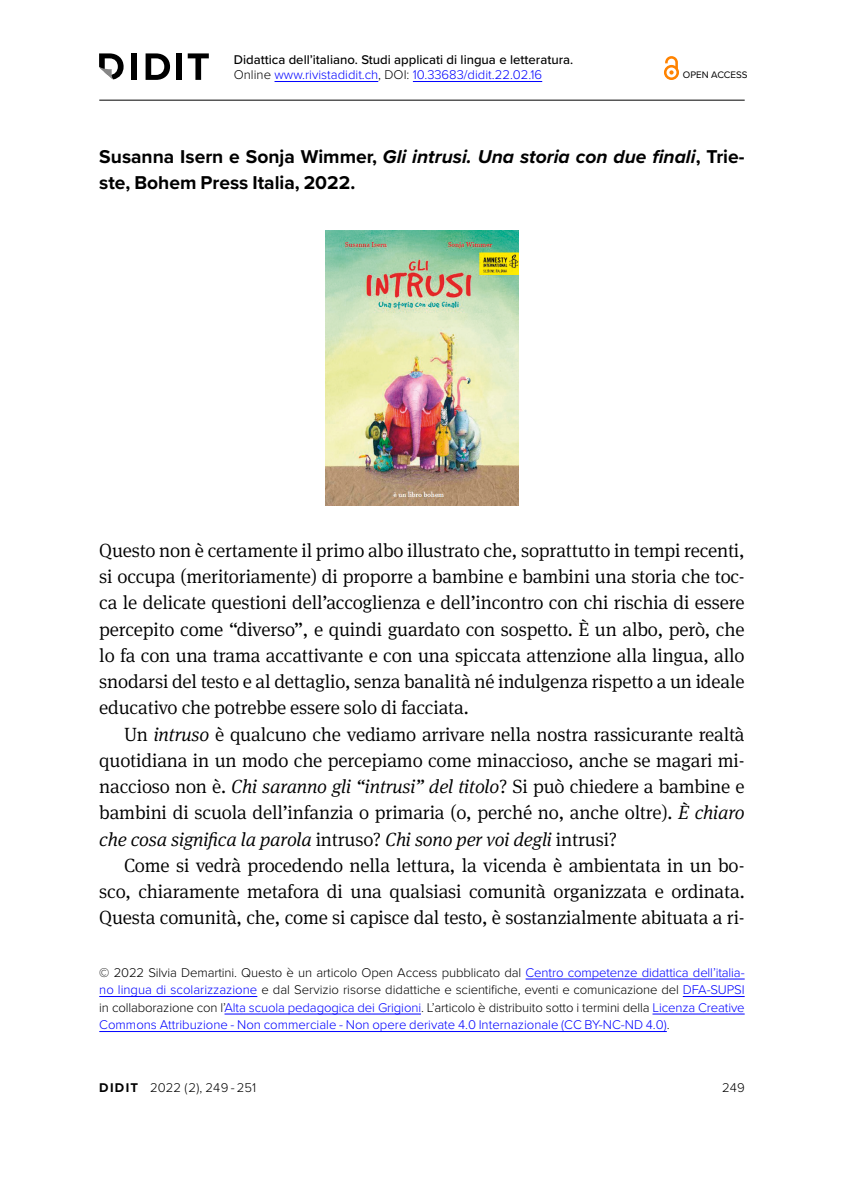
<style>
.page{position:relative;width:844px;height:1191px;background:#fff}
.page>*{position:absolute;margin:0;border:0;box-sizing:border-box;transform-origin:0 0}
.t1{font:300 19.25px/26.2px "Meta Serif OT";letter-spacing:-.01em;color:#000;text-align:justify}
.t2{font:700 19.25px/26.2px "Proxima Nova";color:#000}
.t3{font:300 13.12px/17.5px "Proxima Nova";color:#00f;text-align:justify}
.t4{font:500 13.12px/15.8px "Proxima Nova";color:#000}
.t5{font:300 13.12px "Proxima Nova";color:#000}
.t6{font:9.8px "Proxima Nova";color:#000}
.s1{font-weight:300}
.s2{font-weight:300;color:#00f}
.s3{font-style:italic}
.s4{color:#000}
.s5{font-weight:700}
</style>
<div class="page">
<hr style="left:525px;top:978px;width:219px;height:1px;background:#00f">
<hr style="left:99px;top:996px;width:158px;height:1px;background:#00f">
<hr style="left:682px;top:996px;width:62px;height:1px;background:#00f">
<hr style="left:224px;top:1013px;width:197px;height:1px;background:#00f">
<hr style="left:652px;top:1013px;width:92px;height:1px;background:#00f">
<hr style="left:99px;top:1031px;width:567px;height:1px;background:#00f">
<hr style="left:99px;top:100px;width:645px;height:1px;background:#000">
<img style="left:326px;top:230px;width:192px;height:275px">
<div style="left:663px;top:65px;width:15px;height:15px;border:3px solid #ff8300;border-radius:50%"></div>
<svg style="left:663px;top:56px;width:16px;height:19px"></svg>
<hr style="left:274px;top:81px;width:104px;height:1px;background:#00f">
<hr style="left:413px;top:81px;width:129px;height:1px;background:#00f">
<div style="left:131px;top:53px;width:6px;height:27px;background:#000"></div>
<svg style="left:145px;top:53px;width:25px;height:27px"></svg>
<div style="left:176px;top:53px;width:6px;height:27px;background:#000"></div>
<svg style="left:188px;top:53px;width:21px;height:27px"></svg>
<svg style="left:99px;top:53px;width:24px;height:26px"></svg>
<p class="t4" style="left:234px;top:51px;width:341px">Didattica dell’italiano. Studi applicati di lingua e letteratura.<br><span class="s1">Online</span> <span class="s2">www.rivistadidit.ch</span><span class="s1">, DOI:</span> <span class="s2">10.33683/didit.22.02.16</span></p>
<p class="t6" style="left:682px;top:68px;width:66px">OPEN ACCESS</p>
<p class="t2" style="left:99px;top:143px;width:646px">Susanna Isern e Sonja Wimmer, <span class="s3">Gli intrusi. Una storia con due finali</span>, Trie&shy;ste, Bohem Press Italia, 2022.</p>
<p class="t1" style="left:99px;top:537px;width:646px">Questo non è certamente il primo albo illustrato che, soprattutto in tempi recenti, si occupa (meritoriamente) di proporre a bambine e bambini una storia che toc&shy;ca le delicate questioni dell’accoglienza e dell’incontro con chi rischia di essere percepito come “diverso”, e quindi guardato con sospetto. È un albo, però, che lo fa con una trama accattivante e con una spiccata attenzione alla lingua, allo snodarsi del testo e al dettaglio, senza banalità né indulgenza rispetto a un ideale educativo che potrebbe essere solo di facciata.</p>
<p class="t1" style="left:99px;top:721px;width:646px;text-indent:25px">Un <span class="s3">intruso</span> è qualcuno che vediamo arrivare nella nostra rassicurante realtà quotidiana in un modo che percepiamo come minaccioso, anche se magari mi&shy;naccioso non è. <span class="s3">Chi saranno gli “intrusi” del titolo</span>? Si può chiedere a bambine e bambini di scuola dell’infanzia o primaria (o, perché no, anche oltre). <span class="s3">È chiaro che cosa significa la parola</span> intruso? <span class="s3">Chi sono per voi degli</span> intrusi?</p>
<p class="t1" style="left:99px;top:852px;width:646px;text-indent:25px">Come si vedrà procedendo nella lettura, la vicenda è ambientata in un bo&shy;sco, chiaramente metafora di una qualsiasi comunità organizzata e ordinata.<br>Questa comunità, che, come si capisce dal testo, è sostanzialmente abituata a ri-</p>
<p class="t3" style="left:99px;top:963px;width:646px"><span class="s4">© 2022 Silvia Demartini. Questo è un articolo Open Access pubblicato dal</span> Centro competenze didattica dell’italia&shy;no lingua di scolarizzazione <span class="s4">e dal Servizio risorse didattiche e scientifiche, eventi e comunicazione del</span> DFA-SUPSI <span class="s4">in collaborazione con l’</span>Alta scuola pedagogica dei Grigioni<span class="s4">. L’articolo è distribuito sotto i termini della</span> Licenza Creative Commons Attribuzione - Non commerciale - Non opere derivate 4.0 Internazionale (CC BY-NC-ND 4.0)<span class="s4">.</span></p>
<p class="t5" style="left:99px;top:1078px;width:158px"><span class="s5">DIDIT</span> 2022 (2), 249 - 251</p>
<p class="t5" style="left:722px;top:1078px;width:24px">249</p>
</div>
